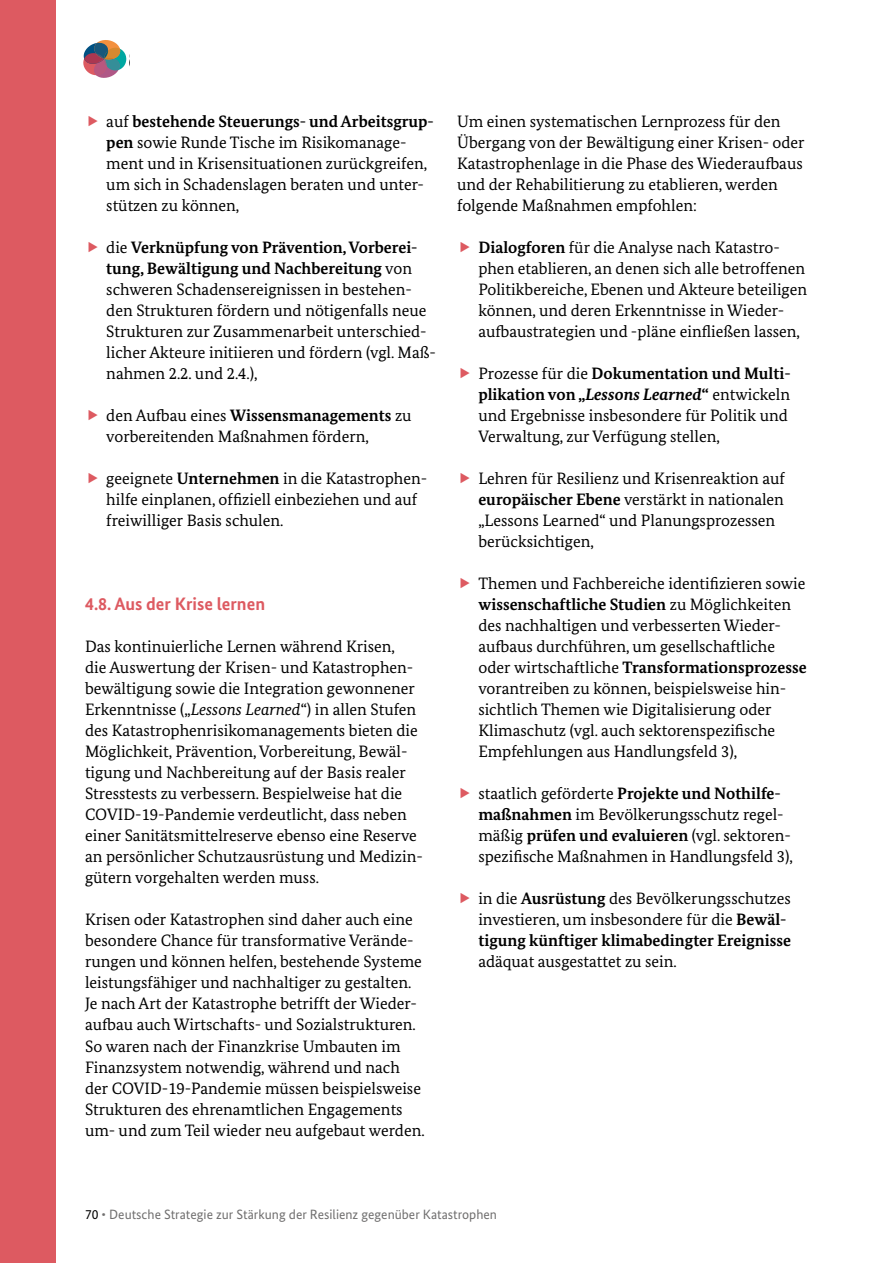
<style>
.page{position:relative;width:893px;height:1263px;background:#fff}
.page>*{position:absolute;margin:0;border:0;box-sizing:border-box;transform-origin:0 0}
.t1{font:700 18px "Bundes Sans";color:#dd5a61}
.t2{font:16.5px/21px "Bundes Serif";color:#000}
.t3{font:13.5px "Bundes Sans";color:#706f6f}
.s1{color:#dd5a61}
.s2{font-weight:700}
.s3{font-style:italic}
.s4{font-weight:700;font-style:italic}
.s5{color:#000}
</style>
<div class="page">
<div style="left:0;top:0;width:55px;height:1263px;background:#dd5a61"></div>
<svg style="left:129px;top:54px;width:1px;height:13px"></svg>
<svg style="left:104px;top:47px;width:23px;height:24px"></svg>
<svg style="left:83px;top:40px;width:38px;height:38px"></svg>
<p class="t2" style="left:106px;top:111px;width:329px;text-indent:-21px"><span class="s1">►</span> auf <span class="s2">bestehende Steuerungs- und Arbeitsgrup&shy;pen</span> sowie Runde Tische im Risikomanage&shy;ment und in Krisensituationen zurückgreifen, um sich in Schadenslagen beraten und unter&shy;stützen zu können,</p>
<p class="t2" style="left:106px;top:237px;width:331px;text-indent:-21px"><span class="s1">►</span> die <span class="s2">Verknüpfung von Prävention, Vorberei&shy;tung, Bewältigung und Nachbereitung</span> von schweren Schadensereignissen in bestehen&shy;den Strukturen fördern und nötigenfalls neue Strukturen zur Zusammenarbeit unterschied&shy;licher Akteure initiieren und fördern (vgl. Maß&shy;nahmen 2.2. und 2.4.),</p>
<p class="t2" style="left:106px;top:405px;width:307px;text-indent:-21px"><span class="s1">►</span> den Aufbau eines <span class="s2">Wissensmanagements</span> zu vorbereitenden Maßnahmen fördern,</p>
<p class="t2" style="left:106px;top:468px;width:322px;text-indent:-21px"><span class="s1">►</span> geeignete <span class="s2">Unternehmen</span> in die Katastrophen&shy;hilfe einplanen, offiziell einbeziehen und auf freiwilliger Basis schulen.</p>
<h5 class="t1" style="left:85px;top:593px;width:182px">4.8. Aus der Krise lernen</h5>
<p class="t2" style="left:85px;top:636px;width:339px">Das kontinuierliche Lernen während Krisen,<br>die Auswertung der Krisen- und Katastrophen&shy;bewältigung sowie die Integration gewonnener Erkenntnisse („<span class="s3">Lessons Learned</span>“) in allen Stufen des Katastrophenrisikomanagements bieten die Möglichkeit, Prävention, Vorbereitung, Bewäl&shy;tigung und Nachbereitung auf der Basis realer Stresstests zu verbessern. Bespielweise hat die COVID-19-Pandemie verdeutlicht, dass neben einer Sanitätsmittelreserve ebenso eine Reserve an persönlicher Schutzausrüstung und Medizin&shy;gütern vorgehalten werden muss.</p>
<p class="t2" style="left:85px;top:909px;width:341px">Krisen oder Katastrophen sind daher auch eine besondere Chance für transformative Verände&shy;rungen und können helfen, bestehende Systeme leistungsfähiger und nachhaltiger zu gestalten.<br>Je nach Art der Katastrophe betrifft der Wieder&shy;aufbau auch Wirtschafts- und Sozialstrukturen.<br>So waren nach der Finanzkrise Umbauten im Finanzsystem notwendig, während und nach der COVID-19-Pandemie müssen beispielsweise Strukturen des ehrenamtlichen Engagements um- und zum Teil wieder neu aufgebaut werden.</p>
<p class="t2" style="left:457px;top:111px;width:349px">Um einen systematischen Lernprozess für den Übergang von der Bewältigung einer Krisen- oder Katastrophenlage in die Phase des Wiederaufbaus und der Rehabilitierung zu etablieren, werden folgende Maßnahmen empfohlen:</p>
<p class="t2" style="left:478px;top:237px;width:330px;text-indent:-21px"><span class="s1">►</span> <span class="s2">Dialogforen</span> für die Analyse nach Katastro&shy;phen etablieren, an denen sich alle betroffenen Politikbereiche, Ebenen und Akteure beteiligen können, und deren Erkenntnisse in Wieder&shy;aufbaustrategien und -pläne einfließen lassen,</p>
<p class="t2" style="left:478px;top:363px;width:314px;text-indent:-21px"><span class="s1">►</span> Prozesse für die <span class="s2">Dokumentation und Multi&shy;plikation von „</span><span class="s4">Lessons Learned</span><span class="s2">“</span> entwickeln und Ergebnisse insbesondere für Politik und Verwaltung, zur Verfügung stellen,</p>
<p class="t2" style="left:478px;top:468px;width:308px;text-indent:-21px"><span class="s1">►</span> Lehren für Resilienz und Krisenreaktion auf <span class="s2">europäischer Ebene</span> verstärkt in nationalen „Lessons Learned“ und Planungsprozessen berücksichtigen,</p>
<p class="t2" style="left:478px;top:573px;width:330px;text-indent:-21px"><span class="s1">►</span> Themen und Fachbereiche identifizieren sowie <span class="s2">wissenschaftliche Studien</span> zu Möglichkeiten des nachhaltigen und verbesserten Wieder&shy;aufbaus durchführen, um gesellschaftliche oder wirtschaftliche <span class="s2">Transformationsprozesse </span>vorantreiben zu können, beispielsweise hin&shy;sichtlich Themen wie Digitalisierung oder Klimaschutz (vgl. auch sektorenspezifische Empfehlungen aus Handlungsfeld 3),</p>
<p class="t2" style="left:478px;top:783px;width:316px;text-indent:-21px"><span class="s1">►</span> staatlich geförderte <span class="s2">Projekte und Nothilfe&shy;maßnahmen</span> im Bevölkerungsschutz regel&shy;mäßig <span class="s2">prüfen und evaluieren</span> (vgl. sektoren&shy;spezifische Maßnahmen in Handlungsfeld 3),</p>
<p class="t2" style="left:478px;top:888px;width:314px;text-indent:-21px"><span class="s1">►</span> in die <span class="s2">Ausrüstung</span> des Bevölkerungsschutzes investieren, um insbesondere für die <span class="s2">Bewäl&shy;tigung künftiger klimabedingter Ereignisse </span>adäquat ausgestattet zu sein.</p>
<p class="t3" style="left:85px;top:1206px;width:413px"><span class="s5">70</span> • Deutsche Strategie zur Stärkung der Resilienz gegenüber Katastrophen</p>
</div>
